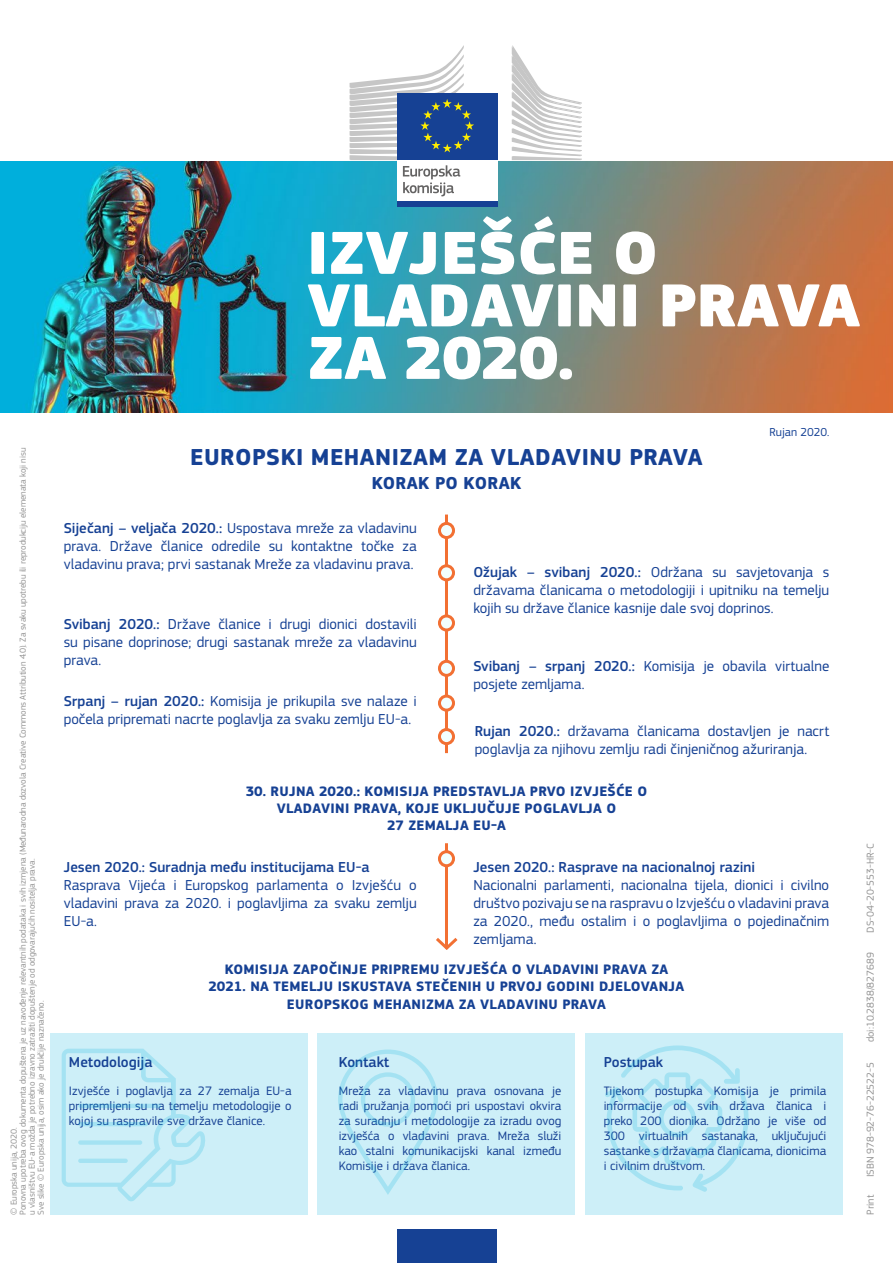
<style>
.page{position:relative;width:893px;height:1263px;background:#fff}
.page>*{position:absolute;margin:0;border:0;box-sizing:border-box;transform-origin:0 0}
.Title__1{font:900 63px/52.5px "EC Square Sans Pro";color:#fff}
.Title__1-2{font:700 24px "EC Square Sans Pro";letter-spacing:.02em;color:#164194}
.Title__1-3{font:700 18px "EC Square Sans Pro";letter-spacing:.02em;color:#164194}
.t1{font:15px/18px "EC Square Sans Pro";letter-spacing:-.005em;color:#164194;text-align:justify}
.t2{font:500 15px "EC Square Sans Pro";color:#164194}
.Body_text{font:700 14.25px/17.1px "EC Square Sans Pro";letter-spacing:.02em;color:#164194;text-align:center}
.t3{font:12.75px/15px "EC Square Sans Pro";color:#164194;text-align:justify}
.Date{font:12px "EC Square Sans Pro";color:#164194}
.t4{font:10.5px "EC Square Sans Pro";color:#949494}
.t5{font:9px/9px "EC Square Sans Pro";letter-spacing:-.01em;color:#949494}
.s1{font-weight:500}
</style>
<div class="page">
<hr style="left:445px;top:514px;width:3px;height:239px;background:#f27033">
<hr style="left:445px;top:843px;width:3px;height:104px;background:#f27033">
<div style="left:439px;top:523px;width:14px;height:14px;background:#f2ffff;border-radius:50%"></div>
<div style="left:438px;top:522px;width:17px;height:17px;border:3px solid #f27033;border-radius:50%"></div>
<div style="left:439px;top:616px;width:14px;height:14px;background:#f2ffff;border-radius:50%"></div>
<div style="left:438px;top:614px;width:17px;height:17px;border:3px solid #f27033;border-radius:50%"></div>
<div style="left:439px;top:566px;width:14px;height:14px;background:#f2ffff;border-radius:50%"></div>
<div style="left:438px;top:564px;width:17px;height:17px;border:3px solid #f27033;border-radius:50%"></div>
<svg style="left:439px;top:696px;width:14px;height:14px"></svg>
<div style="left:438px;top:694px;width:17px;height:18px;border:3px solid #f27033;border-radius:50%"></div>
<div style="left:439px;top:729px;width:14px;height:15px;background:#f2ffff;border-radius:50%"></div>
<div style="left:438px;top:728px;width:17px;height:17px;border:3px solid #f27033;border-radius:50%"></div>
<div style="left:439px;top:852px;width:14px;height:14px;background:#f2ffff;border-radius:50%"></div>
<div style="left:438px;top:850px;width:17px;height:17px;border:3px solid #f27033;border-radius:50%"></div>
<div style="left:439px;top:661px;width:14px;height:14px;background:#f2ffff;border-radius:50%"></div>
<div style="left:438px;top:660px;width:17px;height:17px;border:3px solid #f27033;border-radius:50%"></div>
<svg style="left:436px;top:938px;width:22px;height:12px"></svg>
<div style="left:318px;top:1033px;width:257px;height:181px;background:#cdeff8"></div>
<div style="left:585px;top:1033px;width:258px;height:181px;background:#cdeff8"></div>
<div style="left:50px;top:1033px;width:258px;height:181px;background:#cdeff8"></div>
<svg style="left:338px;top:1049px;width:100px;height:146px"></svg>
<svg style="left:605px;top:1045px;width:143px;height:147px"></svg>
<svg style="left:62px;top:1049px;width:143px;height:152px"></svg>
<img style="left:0;top:162px;width:893px;height:250px">
<div style="left:397px;top:1229px;width:100px;height:34px;background:#164194"></div>
<div style="left:397px;top:160px;width:100px;height:41px;background:#fff"></div>
<div style="left:397px;top:201px;width:100px;height:6px;background:#164194"></div>
<svg style="left:512px;top:45px;width:70px;height:115px"></svg>
<div style="left:397px;top:93px;width:100px;height:67px;background:#164194"></div>
<svg style="left:350px;top:45px;width:124px;height:151px"></svg>
<p class="Title__1" style="left:307px;top:229px;width:554px">IZVJEŠĆE O<br>VLADAVINI PRAVA<br>ZA 2020.</p>
<p class="t5" style="left:18px;top:1215px;width:768px;rotate:-90deg">Ponovna upotreba ovog dokumenta dopuštena je uz navođenje relevantnih podataka i svih izmjena (Međunarodna dozvola Creative Commons Attribution 4.0). Za svaku upotrebu ili reprodukciju elemenata koji nisu u vlasništvu EU-a možda je potrebno izravno zatražiti dopuštenje od odgovarajućih nositelja prava.</p>
<p class="t5" style="left:36px;top:1215px;width:215px;rotate:-90deg">Sve slike © Europska unija, osim ako je drukčije naznačeno.</p>
<p class="t5" style="left:9px;top:1215px;width:89px;rotate:-90deg">© Europska unija, 2020.</p>
<p class="Title__1-2" style="left:190px;top:442px;width:514px">EUROPSKI MEHANIZAM ZA VLADAVINU PRAVA</p>
<p class="Title__1-3" style="left:372px;top:473px;width:151px">KORAK PO KORAK</p>
<p class="Date" style="left:770px;top:425px;width:61px">Rujan 2020.</p>
<p class="t1" style="left:64px;top:519px;width:354px"><span class="s1">Siječanj – veljača 2020.:</span> Uspostava mreže za vladavinu prava. Države članice odredile su kontaktne točke za vladavinu prava; prvi sastanak Mreže za vladavinu prava.</p>
<p class="t1" style="left:64px;top:615px;width:354px"><span class="s1">Svibanj 2020.:</span> Države članice i drugi dionici dostavili su pisane doprinose; drugi sastanak mreže za vladavinu prava.</p>
<p class="t1" style="left:64px;top:692px;width:354px"><span class="s1">Srpanj – rujan 2020.:</span> Komisija je prikupila sve nalaze i počela pripremati nacrte poglavlja za svaku zemlju EU-a.</p>
<p class="t1" style="left:473px;top:563px;width:357px"><span class="s1">Ožujak – svibanj 2020.:</span> Održana su savjetovanja s državama članicama o metodologiji i upitniku na temelju kojih su države članice kasnije dale svoj doprinos.</p>
<p class="t1" style="left:473px;top:657px;width:357px"><span class="s1">Svibanj – srpanj 2020.:</span> Komisija je obavila virtualne posjete zemljama.</p>
<p class="t1" style="left:475px;top:722px;width:356px"><span class="s1">Rujan 2020.:</span> državama članicama dostavljen je nacrt poglavlja za njihovu zemlju radi činjeničnog ažuriranja.</p>
<p class="Body_text" style="left:246px;top:783px;width:403px">30. RUJNA 2020.: KOMISIJA PREDSTAVLJA PRVO IZVJEŠĆE O<br>VLADAVINI PRAVA, KOJE UKLJUČUJE POGLAVLJA O<br>27 ZEMALJA EU-A</p>
<p class="t2" style="left:64px;top:858px;width:307px">Jesen 2020.: Suradnja među institucijama EU-a</p>
<p class="t1" style="left:64px;top:876px;width:354px">Rasprava Vijeća i Europskog parlamenta o Izvješću o vladavini prava za 2020. i poglavljima za svaku zemlju EU-a.</p>
<p class="t2" style="left:473px;top:858px;width:283px">Jesen 2020.: Rasprave na nacionalnoj razini</p>
<p class="t1" style="left:473px;top:876px;width:357px">Nacionalni parlamenti, nacionalna tijela, dionici i civilno društvo pozivaju se na raspravu o Izvješću o vladavini prava za 2020., među ostalim i o poglavljima o pojedinačnim zemljama.</p>
<p class="Body_text" style="left:208px;top:961px;width:477px">KOMISIJA ZAPOČINJE PRIPREMU IZVJEŠĆA O VLADAVINI PRAVA ZA<br>2021. NA TEMELJU ISKUSTAVA STEČENIH U PRVOJ GODINI DJELOVANJA<br>EUROPSKOG MEHANIZMA ZA VLADAVINU PRAVA</p>
<p class="t2" style="left:69px;top:1053px;width:85px">Metodologija</p>
<p class="t3" style="left:69px;top:1083px;width:224px">Izvješće i poglavlja za 27 zemalja EU-a pripremljeni su na temelju metodologije o kojoj su raspravile sve države članice.</p>
<p class="t2" style="left:339px;top:1053px;width:52px">Kontakt</p>
<p class="t3" style="left:339px;top:1083px;width:224px">Mreža za vladavinu prava osnovana je radi pružanja pomoći pri uspostavi okvira za suradnju i metodologije za izradu ovog izvješća o vladavini prava. Mreža služi kao stalni komunikacijski kanal između Komisije i država članica.</p>
<p class="t2" style="left:604px;top:1053px;width:61px">Postupak</p>
<p class="t3" style="left:604px;top:1083px;width:224px">Tijekom postupka Komisija je primila informacije od svih država članica i preko 200 dionika. Održano je više od 300 virtualnih sastanaka, uključujući sastanke s državama članicama, dionicima i civilnim društvom.</p>
<p class="t4" style="left:864px;top:933px;width:91px;rotate:-90deg">DS-04-20-553-HR-C</p>
<p class="t4" style="left:864px;top:1042px;width:91px;rotate:-90deg">doi:10.2838/827689</p>
<p class="t4" style="left:864px;top:1177px;width:116px;rotate:-90deg">ISBN 978-92-76-22522-5</p>
<p class="t4" style="left:864px;top:1215px;width:21px;rotate:-90deg">Print</p>
</div>
